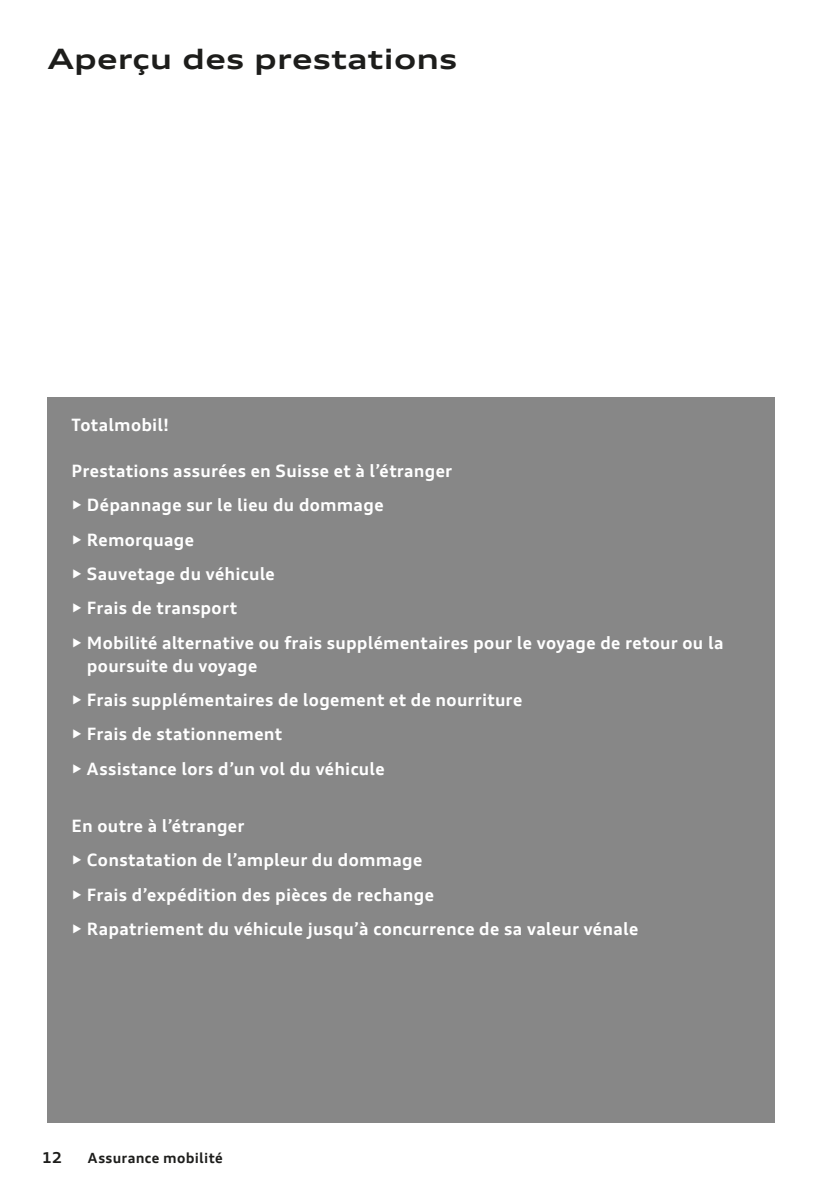
<style>
.page{position:relative;width:840px;height:1191px;background:#fff}
.page>*{position:absolute;margin:0;border:0;box-sizing:border-box;transform-origin:0 0}
.t1{font:700 expanded 28px "Audi Type";letter-spacing:.01em;color:#1d1d1b}
.t2{font:700 17px/23px "Audi Type";letter-spacing:.015em;color:#fff}
.t3{font:700 15px "Audi Type";color:#1d1d1b}
.t4{font:700 14px "Audi Type";letter-spacing:.025em;color:#1d1d1b}
</style>
<div class="page">
<div style="left:48px;top:397px;width:726px;height:726px;background:#878787"></div>
<h1 class="t1" style="left:48px;top:42px;width:411px">Aperçu des prestations</h1>
<p class="t2" style="left:72px;top:413px;width:99px">Totalmobil!</p>
<p class="t2" style="left:72px;top:459px;width:382px">Prestations assurées en Suisse et à l’étranger</p>
<p class="t2" style="left:72px;top:493px;width:313px">• Dépannage sur le lieu du dommage</p>
<p class="t2" style="left:72px;top:528px;width:124px">• Remorquage</p>
<p class="t2" style="left:72px;top:562px;width:205px">• Sauvetage du véhicule</p>
<p class="t2" style="left:72px;top:596px;width:167px">• Frais de transport</p>
<p class="t2" style="left:87px;top:631px;width:638px;text-indent:-15px">• Mobilité alternative ou frais supplémentaires pour le voyage de retour ou la poursuite du voyage</p>
<p class="t2" style="left:72px;top:688px;width:452px">• Frais supplémentaires de logement et de nourriture</p>
<p class="t2" style="left:72px;top:722px;width:212px">• Frais de stationnement</p>
<p class="t2" style="left:72px;top:757px;width:314px">• Assistance lors d’un vol du véhicule</p>
<p class="t2" style="left:72px;top:814px;width:174px">En outre à l’étranger</p>
<p class="t2" style="left:72px;top:848px;width:352px">• Constatation de l’ampleur du dommage</p>
<p class="t2" style="left:72px;top:883px;width:363px">• Frais d’expédition des pièces de rechange</p>
<p class="t2" style="left:72px;top:917px;width:568px">• Rapatriement du véhicule jusqu’à concurrence de sa valeur vénale</p>
<p class="t3" style="left:42px;top:1148px;width:22px">12</p>
<p class="t4" style="left:88px;top:1148px;width:136px">Assurance mobilité</p>
</div>
